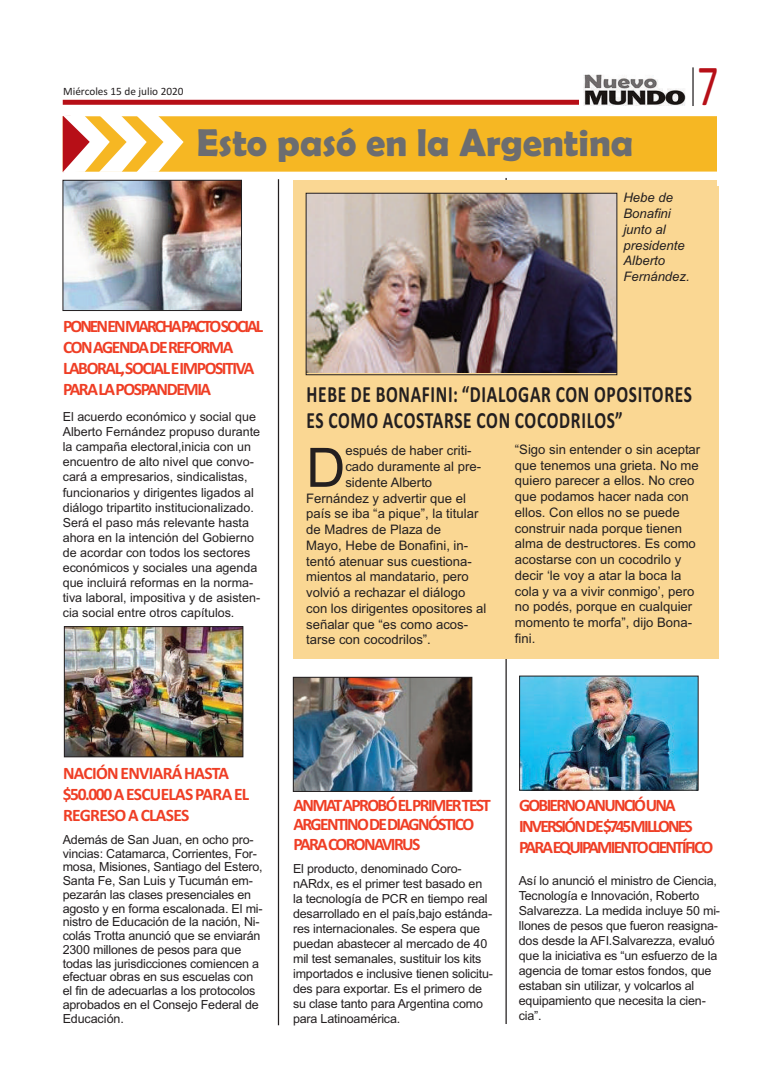
<style>
.page{position:relative;width:780px;height:1088px;background:#fff}
.page>*{position:absolute;margin:0;border:0;box-sizing:border-box;transform-origin:0 0}
.t1{font:58.25px "Calibri";color:#b70f17;scale:.73 1}
.t2{font:54.38px "Arial";color:#231f20}
.t3{font:700 39.12px "Berlin Sans FB Demi";color:#6c6d70}
.t4{font:700 23.25px/25.4px "Calibri";letter-spacing:.04em;color:#231f20;scale:.75 1}
.t5{font:700 17.5px/21px "Calibri";letter-spacing:-.09em;color:#ef3e25}
.t6{font:700 17.5px/21px "Calibri";letter-spacing:-.04em;color:#ef3e25}
.t7{font:13.12px/15.8px "Arial";color:#231f20}
.t8{font:italic 13.12px/15.8px "Arial";color:#231f20}
.t9{font:12.5px/15px "Arial";letter-spacing:-.015em;color:#231f20}
.t10{font:11.25px "Calibri";color:#231f20}
</style>
<div class="page">
<hr style="left:505px;top:178px;width:1px;height:846px;background:#231f20">
<div style="left:293px;top:181px;width:425px;height:478px;background:#fad793"></div>
<hr style="left:278px;top:179px;width:1px;height:846px;background:#231f20">
<div style="left:63px;top:116px;width:717px;height:56px;background:#f6b723"></div>
<svg style="left:63px;top:115px;width:120px;height:57px"></svg>
<div style="left:63px;top:100px;width:717px;height:5px;background:#b70f17"></div>
<img style="left:295px;top:679px;width:175px;height:110px">
<div style="left:293px;top:677px;width:179px;height:114px;border:1px solid #231f20"></div>
<img style="left:521px;top:678px;width:175px;height:110px">
<div style="left:519px;top:676px;width:179px;height:114px;border:1px solid #231f20"></div>
<img style="left:65px;top:182px;width:175px;height:127px">
<div style="left:63px;top:180px;width:179px;height:131px;border:1px solid #231f20"></div>
<img style="left:66px;top:628px;width:175px;height:127px">
<div style="left:64px;top:626px;width:179px;height:131px;border:1px solid #231f20"></div>
<div style="left:578px;top:96px;width:139px;height:13px;background:#fff"></div>
<div style="left:717px;top:96px;width:63px;height:90px;background:#fff"></div>
<hr style="left:692px;top:67px;width:1px;height:39px;background:#231f20">
<img style="left:583px;top:74px;width:103px;height:32px">
<img style="left:308px;top:195px;width:307px;height:178px">
<div style="left:306px;top:193px;width:311px;height:182px;border:1px solid #231f20"></div>
<p class="t10" style="left:63px;top:84px;width:122px">Miércoles 15 de julio 2020</p>
<h3 class="t3" style="left:197px;top:119px;width:438px">Esto pasó en la Argentina</h3>
<h1 class="t1" style="left:697px;top:51px;width:31px">7</h1>
<p class="t8" style="left:623px;top:190px;width:68px">Hebe de<br>Bonafini junto al presidente<br>Alberto<br>Fernández.</p>
<h3 class="t5" style="left:63px;top:316px;width:201px">PONENENMARCHAPACTOSOCIAL<br>CONAGENDADEREFORMA<br>LABORAL,SOCIALEIMPOSITIVA<br>PARALAPOSPANDEMIA</h3>
<p class="t9" style="left:63px;top:410px;width:199px">El acuerdo económico y social que Alberto Fernández propuso durante la campaña electoral,inicia con un encuentro de alto nivel que convo&shy;cará a empresarios, sindicalistas, funcionarios y dirigentes ligados al diálogo tripartito institucionalizado.<br>Será el paso más relevante hasta ahora en la intención del Gobierno de acordar con todos los sectores económicos y sociales una agenda que incluirá reformas en la norma&shy;tiva laboral, impositiva y de asisten&shy;cia social entre otros capítulos.</p>
<h3 class="t4" style="left:306px;top:381px;width:515px">HEBE DE BONAFINI: “DIALOGAR CON OPOSITORES<br>ES COMO ACOSTARSE CON COCODRILOS”</h3>
<h2 class="t2" style="left:306px;top:436px;width:41px">D</h2>
<p class="t7" style="left:345px;top:443px;width:128px">espués de haber criti-</p>
<p class="t7" style="left:515px;top:441px;width:187px">“Sigo sin entender o sin aceptar que tenemos una grieta. No me quiero parecer a ellos. No creo que podamos hacer nada con ellos. Con ellos no se puede construir nada porque tienen alma de destructores. Es como acostarse con un cocodrilo y decir ‘le voy a atar la boca la cola y va a vivir conmigo’, pero no podés, porque en cualquier momento te morfa”, dijo Bona&shy;fini.</p>
<p class="t7" style="left:345px;top:459px;width:137px">cado duramente al pre-</p>
<p class="t7" style="left:345px;top:474px;width:88px">sidente Alberto</p>
<p class="t7" style="left:306px;top:490px;width:161px">Fernández y advertir que el</p>
<p class="t7" style="left:306px;top:506px;width:174px">país se iba “a pique”, la titular</p>
<p class="t7" style="left:306px;top:522px;width:136px">de Madres de Plaza de</p>
<p class="t7" style="left:306px;top:537px;width:163px">Mayo, Hebe de Bonafini, in-</p>
<p class="t7" style="left:306px;top:553px;width:167px">tentó atenuar sus cuestiona-</p>
<p class="t7" style="left:306px;top:569px;width:164px">mientos al mandatario, pero</p>
<p class="t7" style="left:306px;top:585px;width:161px">volvió a rechazar el diálogo</p>
<p class="t7" style="left:306px;top:600px;width:182px">con los dirigentes opositores al</p>
<p class="t7" style="left:306px;top:616px;width:163px">señalar que “es como acos-</p>
<p class="t7" style="left:306px;top:632px;width:126px">tarse con cocodrilos”.</p>
<h3 class="t6" style="left:63px;top:763px;width:188px">NACIÓNENVIARÁHASTA $50.000AESCUELASPARAEL<br>REGRESOACLASES</h3>
<p class="t9" style="left:63px;top:832px;width:201px;line-height:13.8px">Además de San Juan, en ocho pro&shy;vincias: Catamarca, Corrientes, For&shy;mosa, Misiones, Santiago del Estero, Santa Fe, San Luis y Tucumán em&shy;pezarán las clases presenciales en agosto y en forma escalonada. El mi&shy;nistro de Educación de la nación, Ni&shy;colás Trotta anunció que se enviarán 2300 millones de pesos para que todas las jurisdicciones comiencen a efectuar obras en sus escuelas con el fin de adecuarlas a los protocolos aprobados en el Consejo Federal de Educación.</p>
<h3 class="t5" style="left:293px;top:795px;width:199px;line-height:19.8px">ANMATAPROBÓELPRIMERTEST<br>ARGENTINODEDIAGNÓSTICO<br>PARACORONAVIRUS</h3>
<p class="t9" style="left:293px;top:861px;width:201px">El producto, denominado Coro&shy;nARdx, es el primer test basado en la tecnología de PCR en tiempo real desarrollado en el país,bajo estánda&shy;res internacionales. Se espera que puedan abastecer al mercado de 40 mil test semanales, sustituir los kits importados e inclusive tienen solicitu&shy;des para exportar. Es el primero de su clase tanto para Argentina como para Latinoamérica.</p>
<h3 class="t5" style="left:519px;top:794px;width:196px">GOBIERNOANUNCIÓUNA<br>INVERSIÓNDE$745MILLONES<br>PARAEQUIPAMIENTOCIENTÍFICO</h3>
<p class="t9" style="left:519px;top:873px;width:203px">Así lo anunció el ministro de Ciencia, Tecnología e Innovación, Roberto Salvarezza. La medida incluye 50 mi&shy;llones de pesos que fueron reasigna&shy;dos desde la AFI.Salvarezza, evaluó que la iniciativa es “un esfuerzo de la agencia de tomar estos fondos, que estaban sin utilizar, y volcarlos al equipamiento que necesita la cien&shy;cia”.</p>
</div>
